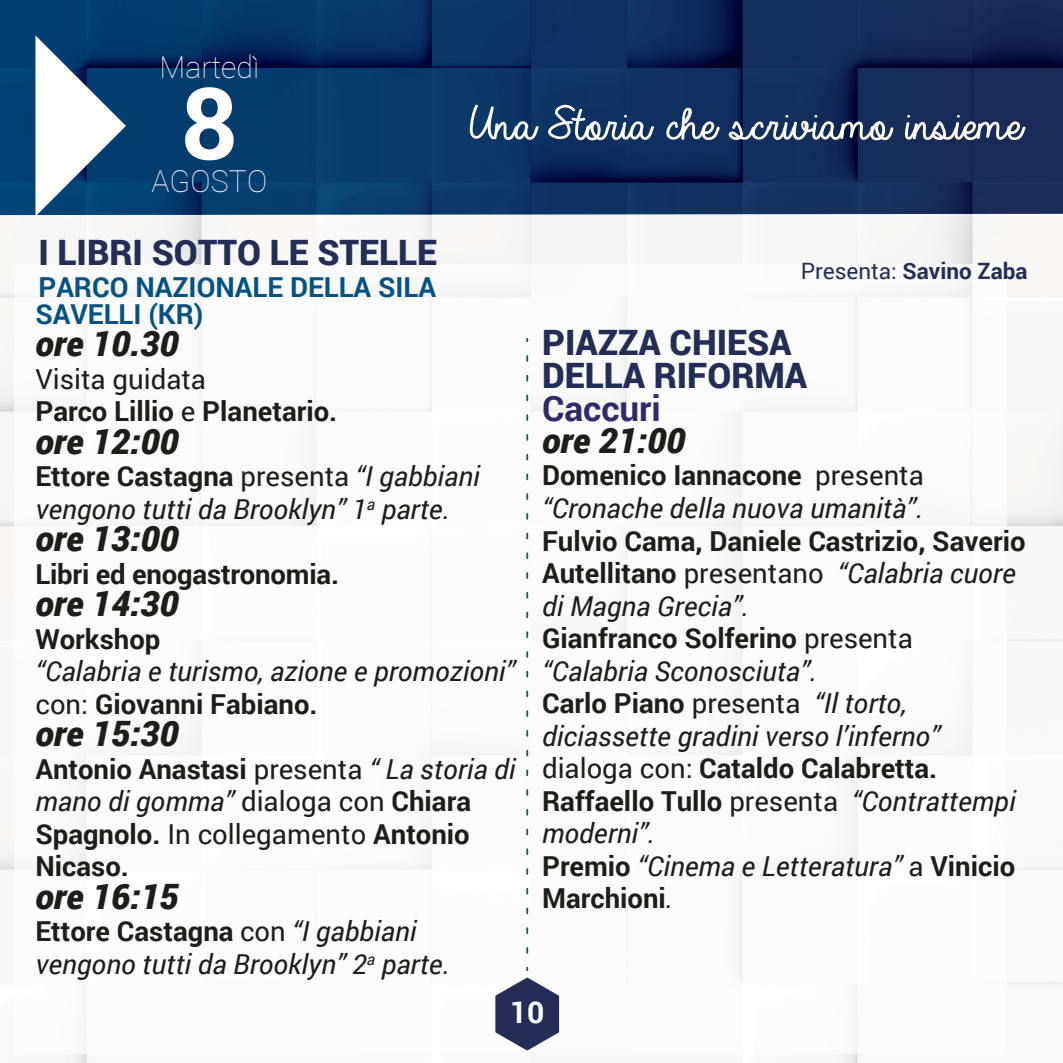
<style>
.page{position:relative;width:1063px;height:1063px;background:#fff}
.page>*{position:absolute;margin:0;border:0;box-sizing:border-box;transform-origin:0 0}
.t1{font:700 100px "Roboto";color:#fff}
.t2{font:49px "Always In My Heart";letter-spacing:.015em;color:#fff;scale:1.08 1}
.t3{font:italic 900 35px "Roboto";color:#1d1d1b}
.t4{font:900 35px/32.5px "Roboto";color:#232d56}
.t5{font:700 35px "Roboto";color:#2e2a6c}
.t6{font:100 30.25px "Roboto";letter-spacing:.005em;color:#fff}
.t7{font:700 30px "Roboto";color:#fff}
.t8{font:italic 27.5px/32.5px "Roboto";color:#1d1d1b}
.t9{font:700 27.5px/32.5px "Roboto";color:#1d1d1b}
.t10{font:700 27.5px/26.8px "Roboto";color:#045185}
.t11{font:700 22.5px "Roboto";color:#232d56}
.s1{font-weight:400}
.s2{font-weight:700;font-style:normal}
.s3{font-style:normal}
.s4{font-weight:400;font-style:italic}
</style>
<div class="page">
<img style="left:0;top:215px;width:1063px;height:848px">
<svg style="left:0;top:0;width:1063px;height:215px;background:#0d3161"></svg>
<div style="left:14px;top:265px;width:992px;height:789px;background:#fffefe"></div>
<svg style="left:495px;top:977px;width:64px;height:74px"></svg>
<svg style="left:35px;top:35px;width:91px;height:181px"></svg>
<svg style="left:526px;top:355px;width:2px;height:598px"></svg>
<p class="t6" style="left:159px;top:46px;width:101px">Martedì</p>
<h1 class="t1" style="left:181px;top:53px;width:59px">8</h1>
<p class="t6" style="left:151px;top:160px;width:117px">AGOSTO</p>
<h2 class="t2" style="left:459px;top:98px;width:513px">Una Storia che scriviamo insieme</h2>
<p class="t4" style="left:38px;top:235px;width:400px">I LIBRI SOTTO LE STELLE</p>
<p class="t10" style="left:35px;top:273px;width:402px">PARCO NAZIONALE DELLA SILA<br>SAVELLI (KR)</p>
<p class="t3" style="left:35px;top:319px;width:145px">ore 10.30</p>
<p class="t9" style="left:35px;top:362px;width:303px"><span class="s1">Visita guidata<br></span>Parco Lillio <span class="s1">e</span> Planetario.</p>
<p class="t3" style="left:35px;top:417px;width:145px">ore 12:00</p>
<p class="t8" style="left:35px;top:459px;width:446px"><span class="s2">Ettore Castagna</span> <span class="s3">presenta</span> “I gabbiani vengono tutti da Brooklyn” 1<sup>a</sup> parte.</p>
<p class="t3" style="left:35px;top:514px;width:145px">ore 13:00</p>
<p class="t9" style="left:35px;top:557px;width:305px">Libri ed enogastronomia.</p>
<p class="t3" style="left:35px;top:579px;width:145px">ore 14:30</p>
<p class="t9" style="left:35px;top:622px;width:126px">Workshop</p>
<p class="t8" style="left:35px;top:654px;width:481px">“Calabria e turismo, azione e promozioni” <span class="s3">con:</span> <span class="s2">Giovanni Fabiano.</span></p>
<p class="t3" style="left:35px;top:709px;width:145px">ore 15:30</p>
<p class="t9" style="left:35px;top:752px;width:482px">Antonio Anastasi <span class="s1">presenta</span> <span class="s4">“ La storia di mano di gomma”</span> <span class="s1">dialoga con</span> Chiara<br>Spagnolo. <span class="s1">In collegamento</span> Antonio<br>Nicaso.</p>
<p class="t3" style="left:35px;top:872px;width:145px">ore 16:15</p>
<p class="t8" style="left:35px;top:914px;width:416px"><span class="s2">Ettore Castagna</span> <span class="s3">con</span> “I gabbiani vengono tutti da Brooklyn” 2<sup>a</sup> parte.</p>
<p class="t11" style="left:801px;top:255px;width:228px"><span class="s1">Presenta:</span> Savino Zaba</p>
<p class="t4" style="left:542px;top:325px;width:266px">PIAZZA CHIESA<br>DELLA RIFORMA</p>
<p class="t5" style="left:542px;top:383px;width:120px">Caccuri</p>
<p class="t3" style="left:542px;top:416px;width:145px">ore 21:00</p>
<p class="t8" style="left:542px;top:458px;width:383px"><span class="s2">Domenico Iannacone</span> <span class="s3">presenta </span>“Cronache della nuova umanità”.</p>
<p class="t8" style="left:542px;top:523px;width:485px"><span class="s2">Fulvio Cama, Daniele Castrizio, Saverio<br>Autellitano</span> <span class="s3">presentano</span> “Calabria cuore di Magna Grecia”.<br><span class="s2">Gianfranco Solferino</span> <span class="s3">presenta<br></span>“Calabria Sconosciuta”.<br><span class="s2">Carlo Piano</span> <span class="s3">presenta</span> “Il torto, diciassette gradini verso l’inferno” <span class="s3">dialoga con:</span> <span class="s2">Cataldo Calabretta.<br>Raffaello Tullo</span> <span class="s3">presenta</span> “Contrattempi moderni”.<br><span class="s2">Premio</span> “Cinema e Letteratura” <span class="s3">a</span> <span class="s2">Vinicio<br>Marchioni</span>.</p>
<p class="t7" style="left:510px;top:991px;width:36px">10</p>
</div>
